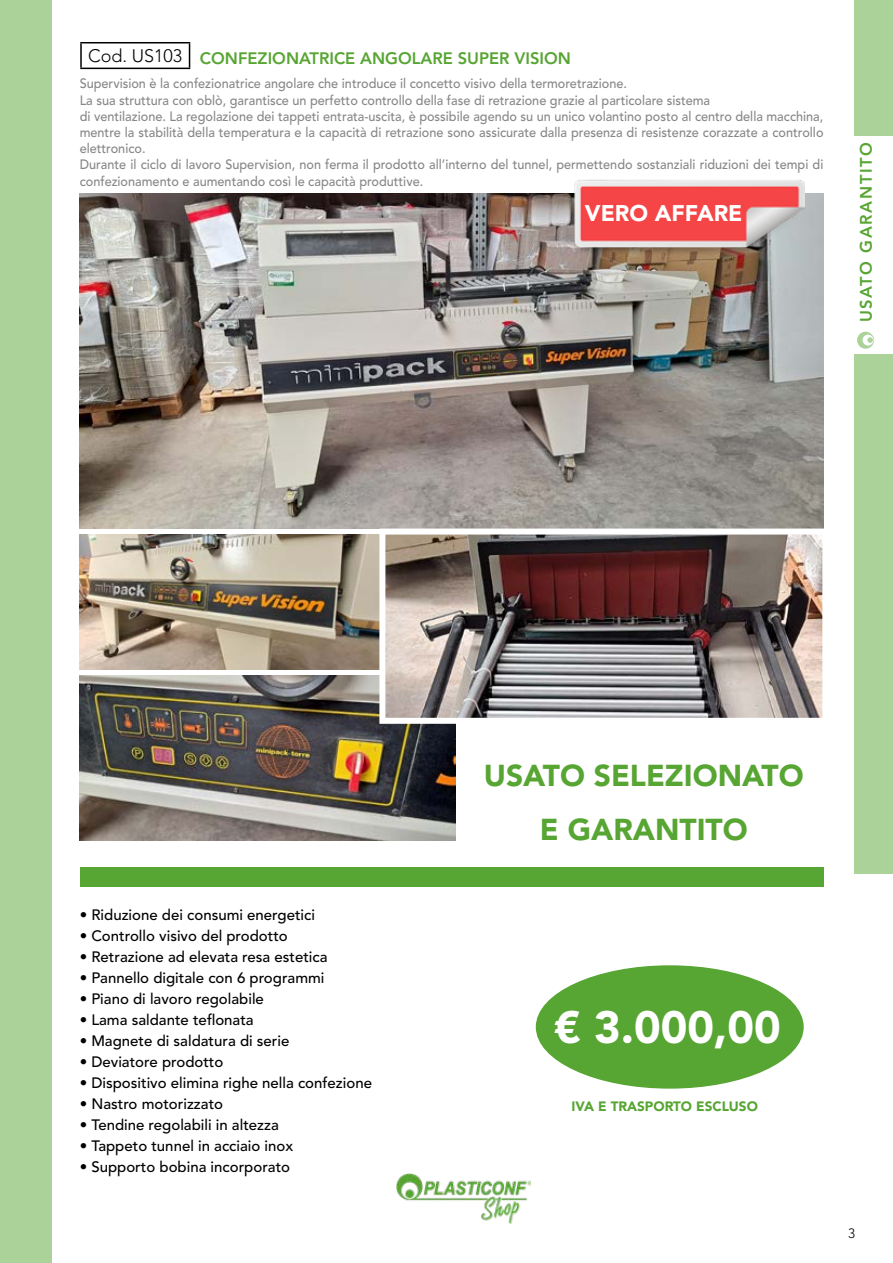
<style>
.page{position:relative;width:893px;height:1263px;background:#fff}
.page>*{position:absolute;margin:0;border:0;box-sizing:border-box;transform-origin:0 0}
.t1{font:900 45px "Avenir LT Std";color:#fff}
.t2{font:900 30px/54px "Avenir LT Std";color:#57a532;text-align:center}
.t3{font:900 22.5px "Avenir LT Std";color:#fff}
.t4{font:300 18px "Avenir LT Std";color:#000}
.t5{font:800 16.5px "Avenir LT Std";color:#57a532}
.t6{font:800 16.5px "Avenir LT Std";letter-spacing:.1em;color:#57a532}
.t7{font:500 15px "Avenir LT Std";color:#000}
.t8{font:500 13.5px/16.2px "Avenir LT Std";color:#878787;scale:.94 1}
.t9{font:900 13.5px "Avenir LT Std";color:#57a532}
.t10{font:300 13.5px "Avenir LT Std";color:#000}
</style>
<div class="page">
<div style="left:855px;top:354px;width:38px;height:519px;background:#abd298"></div>
<div style="left:855px;top:0;width:38px;height:136px;background:#abd298"></div>
<svg style="left:857px;top:332px;width:17px;height:17px"></svg>
<div style="left:0;top:0;width:51px;height:1263px;background:#abd298"></div>
<img style="left:396px;top:1173px;width:135px;height:51px">
<img style="left:80px;top:193px;width:743px;height:335px">
<img style="left:80px;top:535px;width:299px;height:135px">
<img style="left:80px;top:675px;width:375px;height:166px">
<img style="left:386px;top:535px;width:435px;height:182px">
<div style="left:379px;top:528px;width:449px;height:196px;border:6px solid #fff"></div>
<div style="left:80px;top:868px;width:744px;height:19px;background:#57a532"></div>
<div style="left:536px;top:966px;width:267px;height:122px;background:#57a532;border-radius:50%"></div>
<img style="left:571px;top:179px;width:233px;height:79px">
<hr style="left:80px;top:42px;width:110px;height:1px;background:#000">
<hr style="left:80px;top:43px;width:2px;height:25px;background:#000">
<svg style="left:189px;top:43px;width:1px;height:25px"></svg>
<hr style="left:80px;top:68px;width:110px;height:1px;background:#000">
<h3 class="t4" style="left:88px;top:46px;width:96px">Cod. US103</h3>
<p class="t5" style="left:200px;top:48px;width:373px">CONFEZIONATRICE ANGOLARE SUPER VISION</p>
<p class="t8" style="left:80px;top:76px;width:793px">Supervision è la confezionatrice angolare che introduce il concetto visivo della termoretrazione.<br>La sua struttura con oblò, garantisce un perfetto controllo della fase di retrazione grazie al particolare sistema<br>di ventilazione. La regolazione dei tappeti entrata-uscita, è possibile agendo su un unico volantino posto al centro della macchina, mentre la stabilità della temperatura e la capacità di retrazione sono assicurate dalla presenza di resistenze corazzate a controllo elettronico.<br>Durante il ciclo di lavoro Supervision, non ferma il prodotto all’interno del tunnel, permettendo sostanziali riduzioni dei tempi di confezionamento e aumentando così le capacità produttive.</p>
<h3 class="t3" style="left:585px;top:200px;width:159px">VERO AFFARE</h3>
<p class="t6" style="left:856px;top:322px;width:182px;rotate:-90deg">USATO GARANTITO</p>
<p class="t7" style="left:80px;top:906px;width:237px">• Riduzione dei consumi energetici</p>
<p class="t7" style="left:80px;top:927px;width:210px">• Controllo visivo del prodotto</p>
<p class="t7" style="left:80px;top:948px;width:249px">• Retrazione ad elevata resa estetica</p>
<p class="t7" style="left:80px;top:969px;width:246px">• Pannello digitale con 6 programmi</p>
<p class="t7" style="left:80px;top:990px;width:186px">• Piano di lavoro regolabile</p>
<p class="t7" style="left:80px;top:1011px;width:175px">• Lama saldante teflonata</p>
<p class="t7" style="left:80px;top:1032px;width:211px">• Magnete di saldatura di serie</p>
<p class="t7" style="left:80px;top:1053px;width:145px">• Deviatore prodotto</p>
<p class="t7" style="left:80px;top:1074px;width:294px">• Dispositivo elimina righe nella confezione</p>
<p class="t7" style="left:80px;top:1095px;width:145px">• Nastro motorizzato</p>
<p class="t7" style="left:80px;top:1116px;width:201px">• Tendine regolabili in altezza</p>
<p class="t7" style="left:80px;top:1137px;width:215px">• Tappeto tunnel in acciaio inox</p>
<p class="t7" style="left:80px;top:1158px;width:212px">• Supporto bobina incorporato</p>
<h2 class="t2" style="left:484px;top:749px;width:321px">USATO SELEZIONATO<br>E GARANTITO</h2>
<h1 class="t1" style="left:554px;top:1000px;width:228px">€ 3.000,00</h1>
<p class="t9" style="left:571px;top:1098px;width:188px">IVA E TRASPORTO ESCLUSO</p>
<p class="t10" style="left:848px;top:1225px;width:9px">3</p>
</div>
